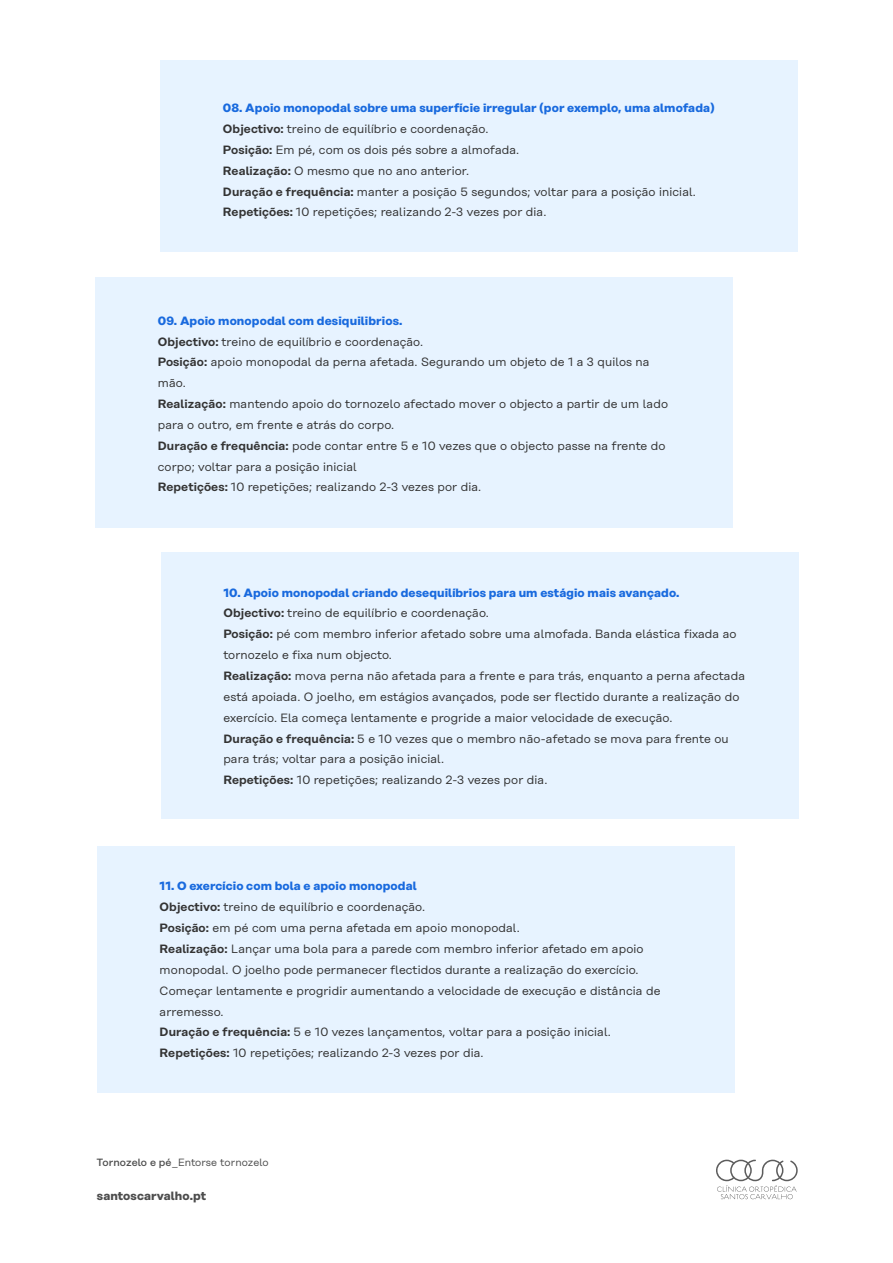
<style>
.page{position:relative;width:893px;height:1263px;background:#fff}
.page>*{position:absolute;margin:0;border:0;box-sizing:border-box;transform-origin:0 0}
.t1{font:12px/20.9px "Rational";letter-spacing:.01em;color:#333}
.t2{font:700 12px "Rational";letter-spacing:.01em;color:#4d4d4d}
.t3{font:10.5px "Rational";letter-spacing:.005em;color:#4d4d4d}
.s1{font-weight:700;color:#196ade}
.s2{font-weight:600}
.s3{font-weight:500}
</style>
<div class="page">
<div style="left:160px;top:61px;width:637px;height:191px;background:#e7f3ff"></div>
<div style="left:161px;top:552px;width:638px;height:267px;background:#e7f3ff"></div>
<div style="left:95px;top:278px;width:638px;height:250px;background:#e7f3ff"></div>
<div style="left:97px;top:846px;width:637px;height:247px;background:#e7f3ff"></div>
<svg style="left:716px;top:1160px;width:82px;height:39px"></svg>
<p class="t1" style="left:223px;top:97px;width:493px"><span class="s1">08. Apoio monopodal sobre uma superfície irregular (por exemplo, uma almofada)<br></span><span class="s2">Objectivo:</span> treino de equilíbrio e coordenação.<br><span class="s2">Posição:</span> Em pé, com os dois pés sobre a almofada.<br><span class="s2">Realização:</span> O mesmo que no ano anterior.<br><span class="s2">Duração e frequência:</span> manter a posição 5 segundos; voltar para a posição inicial.<br><span class="s2">Repetições:</span> 10 repetições; realizando 2-3 vezes por dia.</p>
<p class="t1" style="left:158px;top:310px;width:512px"><span class="s1">09. Apoio monopodal com desiquilibrios.<br></span><span class="s2">Objectivo:</span> treino de equilíbrio e coordenação.<br><span class="s2">Posição:</span> apoio monopodal da perna afetada. Segurando um objeto de 1 a 3 quilos na mão.<br><span class="s2">Realização:</span> mantendo apoio do tornozelo afectado mover o objecto a partir de um lado para o outro, em frente e atrás do corpo.<br><span class="s2">Duração e frequência:</span> pode contar entre 5 e 10 vezes que o objecto passe na frente do corpo; voltar para a posição inicial<br><span class="s2">Repetições:</span> 10 repetições; realizando 2-3 vezes por dia.</p>
<p class="t1" style="left:223px;top:582px;width:523px"><span class="s1">10. Apoio monopodal criando desequilíbrios para um estágio mais avançado.<br></span><span class="s2">Objectivo:</span> treino de equilíbrio e coordenação.<br><span class="s2">Posição:</span> pé com membro inferior afetado sobre uma almofada. Banda elástica fixada ao tornozelo e fixa num objecto.<br><span class="s2">Realização:</span> mova perna não afetada para a frente e para trás, enquanto a perna afectada está apoiada. O joelho, em estágios avançados, pode ser flectido durante a realização do exercício. Ela começa lentamente e progride a maior velocidade de execução.<br><span class="s2">Duração e frequência:</span> 5 e 10 vezes que o membro não-afetado se mova para frente ou para trás; voltar para a posição inicial.<br><span class="s2">Repetições:</span> 10 repetições; realizando 2-3 vezes por dia.</p>
<p class="t1" style="left:160px;top:876px;width:502px"><span class="s1">11. O exercício com bola e apoio monopodal<br></span><span class="s2">Objectivo:</span> treino de equilíbrio e coordenação.<br><span class="s2">Posição:</span> em pé com uma perna afetada em apoio monopodal.<br><span class="s2">Realização:</span> Lançar uma bola para a parede com membro inferior afetado em apoio monopodal. O joelho pode permanecer flectidos durante a realização do exercício.<br>Começar lentamente e progridir aumentando a velocidade de execução e distância de arremesso.<br><span class="s2">Duração e frequência:</span> 5 e 10 vezes lançamentos, voltar para a posição inicial.<br><span class="s2">Repetições:</span> 10 repetições; realizando 2-3 vezes por dia.</p>
<p class="t3" style="left:97px;top:1156px;width:173px"><span class="s3">Tornozelo e pé</span>_Entorse tornozelo</p>
<p class="t2" style="left:97px;top:1188px;width:111px">santoscarvalho.pt</p>
</div>
